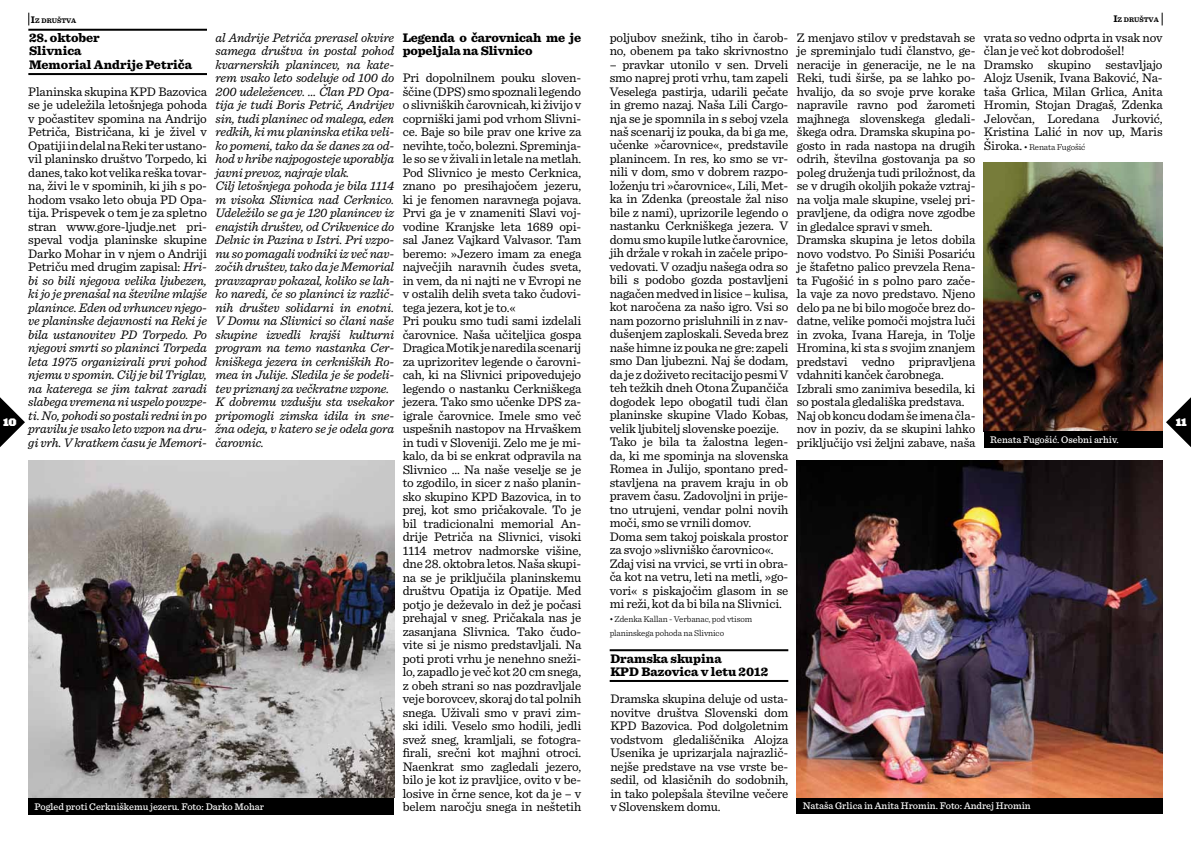
<style>
.page{position:relative;width:1191px;height:842px;background:#fff}
.page>*{position:absolute;margin:0;border:0;box-sizing:border-box;transform-origin:0 0}
.t1{font:13px/13.5px "Sentinel";letter-spacing:-.01em;color:#000}
.t2{font:italic 13px/13.5px "Sentinel";letter-spacing:-.01em;color:#000}
.t3{font:900 13px/13.5px "Sentinel";color:#000}
.t4{font:500 10px "Sentinel";color:#fff}
.t5{font:900 10px "Acropolis HTF";color:#fff}
.t6{font:300 9px/13.5px "Sentinel";letter-spacing:-.01em;color:#000}
.t7{font:700 7px "Sentinel";color:#000}
.s1{font-size:10px}
.s2{font-family:"Geogrotesque";font-weight:400}
.s3{font-style:italic}
.s4{font-weight:400;font-size:13px}
</style>
<div class="page">
<svg style="left:0;top:397px;width:25px;height:50px"></svg>
<svg style="left:28px;top:13px;width:1px;height:12px"></svg>
<svg style="left:1166px;top:397px;width:25px;height:50px"></svg>
<svg style="left:1161px;top:13px;width:1px;height:12px"></svg>
<hr style="left:609px;top:680px;width:179px;height:2px;background:#000">
<hr style="left:609px;top:649px;width:179px;height:2px;background:#000">
<img style="left:984px;top:162px;width:178px;height:269px">
<hr style="left:28px;top:73px;width:179px;height:2px;background:#000">
<hr style="left:28px;top:29px;width:179px;height:2px;background:#000">
<div style="left:28px;top:798px;width:366px;height:16px;background:#000"></div>
<div style="left:984px;top:431px;width:178px;height:17px;background:#000"></div>
<div style="left:796px;top:797px;width:366px;height:17px;background:#000"></div>
<img style="left:28px;top:461px;width:366px;height:337px">
<img style="left:796px;top:460px;width:366px;height:337px">
<p class="t7" style="left:31px;top:15px;width:47px"><span class="s1">I</span>Z DRUŠTVA</p>
<p class="t7" style="left:1113px;top:14px;width:47px"><span class="s1">I</span>Z DRUŠTVA</p>
<p class="t3" style="left:403px;top:30px;width:180px">Legenda o čarovnicah me je popeljala na Slivnico</p>
<p class="t1" style="left:403px;top:70px;width:180px">Pri dopolnilnem pouku sloven&shy;ščine (DPS) smo spoznali legendo o slivniških čarovnicah, ki živijo v coprniški jami pod vrhom Slivni&shy;ce. Baje so bile prav one krive za nevihte, točo, bolezni. Spreminja&shy;le so se v živali in letale na metlah.<br>Pod Slivnico je mesto Cerknica, znano po presihajočem jezeru, ki je fenomen naravnega pojava.<br>Prvi ga je v znameniti Slavi voj&shy;vodine Kranjske leta 1689 opi&shy;sal Janez Vajkard Valvasor. Tam beremo: »Jezero imam za enega največjih naravnih čudes sveta, in vem, da ni najti ne v Evropi ne v ostalih delih sveta tako čudovi&shy;tega jezera, kot je to.«<br>Pri pouku smo tudi sami izdelali čarovnice. Naša učiteljica gospa<br>Dragica Motik je naredila scenarij za uprizoritev legende o čarovni&shy;cah, ki na Slivnici pripovedujejo legendo o nastanku Cerkniškega jezera. Tako smo učenke DPS za&shy;igrale čarovnice. Imele smo več uspešnih nastopov na Hrvaškem in tudi v Sloveniji. Zelo me je mi&shy;kalo, da bi se enkrat odpravila na<br>Slivnico ... Na naše veselje se je to zgodilo, in sicer z našo planin&shy;sko skupino KPD Bazovica, in to prej, kot smo pričakovale. To je bil tradicionalni memorial An&shy;drije Petriča na Slivnici, visoki<br>1114 metrov nadmorske višine, dne 28. oktobra letos. Naša skupi&shy;na se je priključila planinskemu društvu Opatija iz Opatije. Med potjo je deževalo in dež je počasi prehajal v sneg. Pričakala nas je zasanjana Slivnica. Tako čudo&shy;vite si je nismo predstavljali. Na poti proti vrhu je nenehno sneži&shy;lo, zapadlo je več kot 20 cm snega, z obeh strani so nas pozdravljale veje borovcev, skoraj do tal polnih snega. Uživali smo v pravi zim&shy;ski idili. Veselo smo hodili, jedli svež sneg, kramljali, se fotogra&shy;firali, srečni kot majhni otroci.<br>Naenkrat smo zagledali jezero, bilo je kot iz pravljice, ovito v be&shy;losive in črne sence, kot da je – v belem naročju snega in neštetih</p>
<p class="t1" style="left:609px;top:30px;width:180px">poljubov snežink, tiho in čarob&shy;no, obenem pa tako skrivnostno</p>
<p class="t1" style="left:609px;top:57px;width:180px">– pravkar utonilo v sen. Drveli smo naprej proti vrhu, tam zapeli<br>Veselega pastirja, udarili pečate in gremo nazaj. Naša Lili Čargo&shy;nja se je spomnila in s seboj vzela naš scenarij iz pouka, da bi ga me, učenke »čarovnice«, predstavile planincem. In res, ko smo se vr&shy;nili v dom, smo v dobrem razpo&shy;loženju tri »čarovnice«, Lili, Met&shy;ka in Zdenka (preostale žal niso bile z nami), uprizorile legendo o nastanku Cerkniškega jezera. V domu smo kupile lutke čarovnice, jih držale v rokah in začele pripo&shy;vedovati. V ozadju našega odra so bili s podobo gozda postavljeni nagačen medved in lisice – kulisa, kot naročena za našo igro. Vsi so nam pozorno prisluhnili in z nav&shy;dušenjem zaploskali. Seveda brez naše himne iz pouka ne gre: zapeli smo Dan ljubezni. Naj še dodam, da je z doživeto recitacijo pesmi V teh težkih dneh Otona Župančiča dogodek lepo obogatil tudi član planinske skupine Vlado Kobas, velik ljubitelj slovenske poezije.<br>Tako je bila ta žalostna legen&shy;da, ki me spominja na slovenska<br>Romea in Julijo, spontano pred&shy;stavljena na pravem kraju in ob pravem času. Zadovoljni in prije&shy;tno utrujeni, vendar polni novih moči, smo se vrnili domov.<br>Doma sem takoj poiskala prostor za svojo »slivniško čarovnico«.<br>Zdaj visi na vrvici, se vrti in obra&shy;ča kot na vetru, leti na metli, »go&shy;vori« s piskajočim glasom in se mi reži, kot da bi bila na Slivnici.</p>
<p class="t6" style="left:609px;top:612px;width:144px"><span class="s2">◊</span> Zdenka Kallan - Verbanac, pod vtisom planinskega pohoda na Slivnico</p>
<p class="t3" style="left:610px;top:651px;width:159px">Dramska skupina<br>KPD Bazovica v letu 2012</p>
<p class="t1" style="left:610px;top:691px;width:179px;text-align:justify">Dramska skupina deluje od usta&shy;novitve društva Slovenski dom KPD Bazovica. Pod dolgoletnim vodstvom gledališčnika Alojza Usenika je uprizarjala najrazlič&shy;nejše predstave na vse vrste be&shy;sedil, od klasičnih do sodobnih, in tako polepšala številne večere v Slovenskem domu.</p>
<p class="t2" style="left:215px;top:30px;width:180px">al Andrije Petriča prerasel okvire samega društva in postal pohod kvarnerskih planincev, na kate&shy;rem vsako leto sodeluje od 100 do<br>200 udeležencev. ... Član PD Opa&shy;tija je tudi Boris Petrič, Andrijev sin, tudi planinec od malega, eden redkih, ki mu planinska etika veli&shy;ko pomeni, tako da še danes za od&shy;hod v hribe najpogosteje uporablja javni prevoz, najraje vlak.<br>Cilj letošnjega pohoda je bila 1114 m visoka Slivnica nad Cerknico.<br>Udeležilo se ga je 120 planincev iz enajstih društev, od Crikvenice do<br>Delnic in Pazina v Istri. Pri vzpo&shy;nu so pomagali vodniki iz več nav&shy;zočih društev, tako da je Memorial pravzaprav pokazal, koliko se lah&shy;ko naredi, če so planinci iz različ&shy;nih društev solidarni in enotni.<br>V Domu na Slivnici so člani naše skupine izvedli krajši kulturni program na temo nastanka Cer&shy;kniškega jezera in cerkniških Ro&shy;mea in Julije. Sledila je še podeli&shy;tev priznanj za večkratne vzpone.<br>K dobremu vzdušju sta vsekakor pripomogli zimska idila in sne&shy;žna odeja, v katero se je odela gora čarovnic.</p>
<p class="t1" style="left:984px;top:30px;width:180px">vrata so vedno odprta in vsak nov član je več kot dobrodošel!<br>Dramsko skupino sestavljajo<br>Alojz Usenik, Ivana Baković, Na&shy;taša Grlica, Milan Grlica, Anita<br>Hromin, Stojan Dragaš, Zdenka<br>Jelovčan, Loredana Jurković,<br>Kristina Lalić in nov up, Maris</p>
<p class="t3" style="left:29px;top:30px;width:165px">28. oktober<br>Slivnica<br>Memorial Andrije Petriča</p>
<p class="t1" style="left:28px;top:84px;width:180px;text-align:justify">Planinska skupina KPD Bazovica se je udeležila letošnjega pohoda v počastitev spomina na Andrijo Petriča, Bistričana, ki je živel v Opatiji in delal na Reki ter ustano&shy;vil planinsko društvo Torpedo, ki danes, tako kot velika reška tovar&shy;na, živi le v spominih, ki jih s po&shy;hodom vsako leto obuja PD Opa&shy;tija. Prispevek o tem je za spletno stran www.gore-ljudje.net pri&shy;speval vodja planinske skupine Darko Mohar in v njem o Andriji Petriču med drugim zapisal: <span class="s3">Hri&shy;bi so bili njegova velika ljubezen, ki jo je prenašal na številne mlajše planince. Eden od vrhuncev njego&shy;ve planinske dejavnosti na Reki je bila ustanovitev PD Torpedo. Po njegovi smrti so planinci Torpeda leta 1975 organizirali prvi pohod njemu v spomin. Cilj je bil Triglav, na katerega se jim takrat zaradi slabega vremena ni uspelo povzpe&shy;ti. No, pohodi so postali redni in po pravilu je vsako leto vzpon na dru&shy;gi vrh. V kratkem času je Memori-</span></p>
<p class="t1" style="left:797px;top:30px;width:180px">Z menjavo stilov v predstavah se je spreminjalo tudi članstvo, ge&shy;neracije in generacije, ne le na<br>Reki, tudi širše, pa se lahko po&shy;hvalijo, da so svoje prve korake napravile ravno pod žarometi majhnega slovenskega gledali&shy;škega odra. Dramska skupina po&shy;gosto in rada nastopa na drugih odrih, številna gostovanja pa so poleg druženja tudi priložnost, da se v drugih okoljih pokaže vztraj&shy;na volja male skupine, vselej pri&shy;pravljene, da odigra nove zgodbe in gledalce spravi v smeh.<br>Dramska skupina je letos dobila novo vodstvo. Po Siniši Posariću je štafetno palico prevzela Rena&shy;ta Fugošić in s polno paro zače&shy;la vaje za novo predstavo. Njeno delo pa ne bi bilo mogoče brez do&shy;datne, velike pomoči mojstra luči in zvoka, Ivana Hareja, in Tolje<br>Hromina, ki sta s svojim znanjem predstavi vedno pripravljena vdahniti kanček čarobnega.<br>Izbrali smo zanimiva besedila, ki so postala gledališka predstava.<br>Naj ob koncu dodam še imena čla&shy;nov in poziv, da se skupini lahko priključijo vsi željni zabave, naša</p>
<p class="t6" style="left:984px;top:139px;width:103px"><span class="s4">Široka.</span> <span class="s2">◊</span> Renata Fugošić</p>
<p class="t5" style="left:3px;top:416px;width:15px">10</p>
<p class="t5" style="left:1175px;top:416px;width:12px">11</p>
<p class="t4" style="left:990px;top:432px;width:130px">Renata Fugošić. Osebni arhiv.</p>
<p class="t4" style="left:803px;top:798px;width:229px">Nataša Grlica in Anita Hromin. Foto: Andrej Hromin</p>
<p class="t4" style="left:35px;top:799px;width:231px">Pogled proti Cerkniškemu jezeru. Foto: Darko Mohar</p>
</div>
